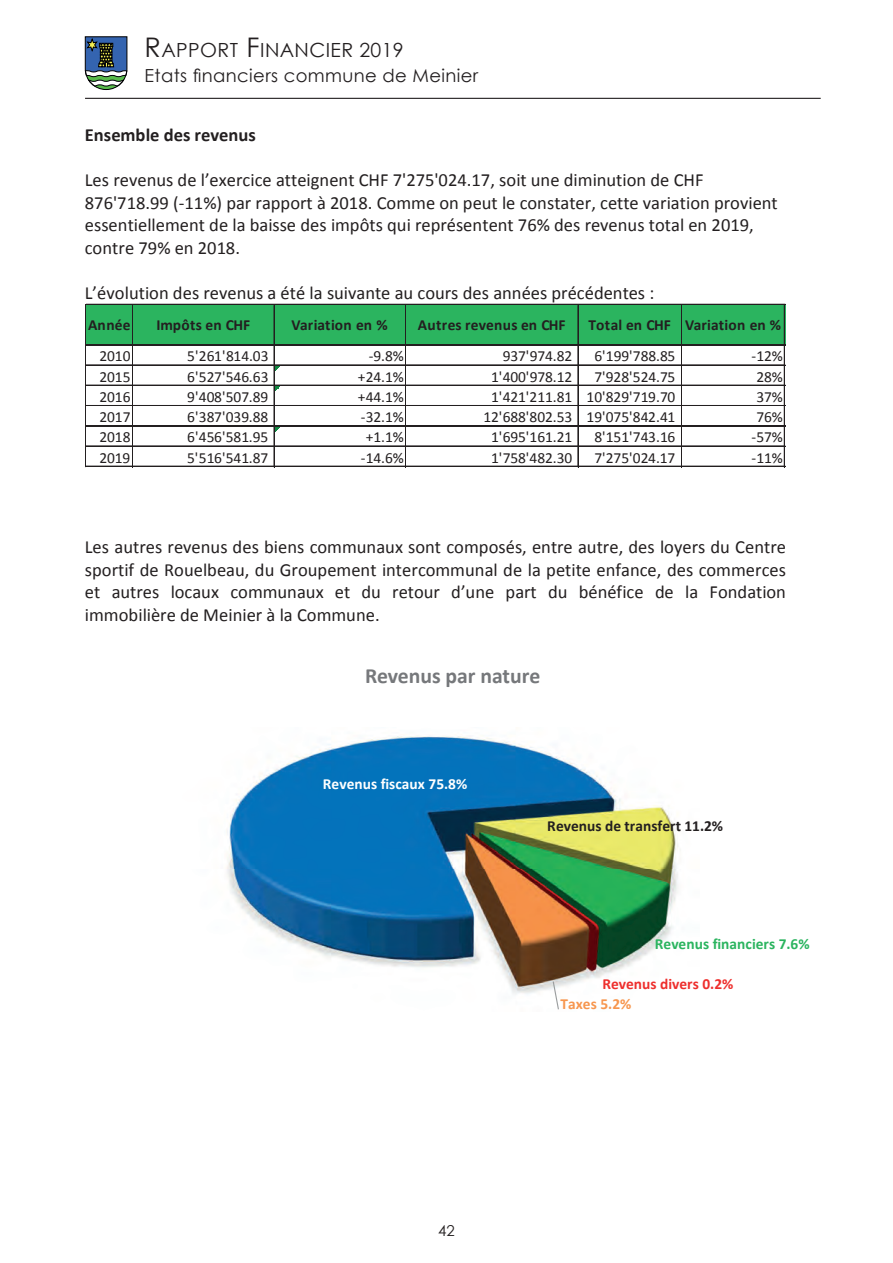
<style>
.page{position:relative;width:893px;height:1263px;background:#fff}
.page>*{position:absolute;margin:0;border:0;box-sizing:border-box;transform-origin:0 0}
.t1{font:700 21.75px "Calibri";color:#76787b}
.t2{font:19.5px "Century Gothic";letter-spacing:.02em;color:#231f20}
.t3{font:18.6px/22.6px "Calibri";color:#231f20}
.t4{font:700 18.6px "Calibri";color:#231f20}
.t5{font:18px "Century Gothic";letter-spacing:.02em;color:#231f20}
.t6{font:15.45px "Calibri";color:#231f20}
.t7{font:700 15.45px "Calibri";letter-spacing:.005em;color:#231f20}
.t8{font:700 15.45px "Calibri";letter-spacing:.005em;color:#2bb45f}
.t9{font:700 15.45px "Calibri";letter-spacing:.005em;color:#fff}
.t10{font:700 15.45px "Calibri";letter-spacing:.005em;color:#ee2f2d}
.t11{font:700 15.45px "Calibri";color:#f7964e}
.t12{font:15px "Century Gothic";color:#231f20}
.s1{font-size:27px}
</style>
<div class="page">
<svg style="left:85px;top:36px;width:42px;height:54px;background:#577384"></svg>
<hr style="left:85px;top:98px;width:736px;height:1px;background:#231f20">
<div style="left:86px;top:305px;width:699px;height:41px;background:#2bb45f"></div>
<svg style="left:275px;top:366px;width:5px;height:5px"></svg>
<svg style="left:275px;top:386px;width:5px;height:5px"></svg>
<svg style="left:275px;top:427px;width:5px;height:5px"></svg>
<hr style="left:86px;top:304px;width:699px;height:1px;background:#231f20">
<hr style="left:86px;top:344px;width:699px;height:1px;background:#231f20">
<hr style="left:86px;top:345px;width:699px;height:1px;background:#231f20">
<hr style="left:86px;top:365px;width:699px;height:1px;background:#231f20">
<hr style="left:86px;top:385px;width:699px;height:1px;background:#231f20">
<hr style="left:86px;top:405px;width:699px;height:1px;background:#231f20">
<hr style="left:86px;top:425px;width:699px;height:1px;background:#231f20">
<hr style="left:86px;top:426px;width:699px;height:1px;background:#231f20">
<hr style="left:86px;top:446px;width:699px;height:1px;background:#231f20">
<hr style="left:85px;top:304px;width:1px;height:163px;background:#231f20">
<hr style="left:132px;top:305px;width:1px;height:162px;background:#231f20">
<hr style="left:274px;top:305px;width:1px;height:162px;background:#231f20">
<hr style="left:405px;top:305px;width:1px;height:162px;background:#231f20">
<hr style="left:578px;top:305px;width:1px;height:162px;background:#231f20">
<hr style="left:681px;top:305px;width:1px;height:162px;background:#231f20">
<hr style="left:86px;top:466px;width:699px;height:1px;background:#231f20">
<hr style="left:784px;top:305px;width:1px;height:162px;background:#231f20">
<img style="left:226px;top:735px;width:452px;height:275px">
<svg style="left:553px;top:981px;width:6px;height:28px"></svg>
<p class="t2" style="left:145px;top:38px;width:261px"><span class="s1">R</span>APPORT <span class="s1">F</span>INANCIER 2019</p>
<p class="t5" style="left:145px;top:64px;width:335px">Etats financiers commune de Meinier</p>
<p class="t4" style="left:85px;top:123px;width:173px">Ensemble des revenus</p>
<p class="t3" style="left:85px;top:169px;width:694px">Les revenus de l’exercice atteignent CHF 7'275'024.17, soit une diminution de CHF 876'718.99 (-11%) par rapport à 2018. Comme on peut le constater, cette variation provient essentiellement de la baisse des impôts qui représentent 76% des revenus total en 2019, contre 79% en 2018.</p>
<p class="t3" style="left:85px;top:282px;width:571px">L’évolution des revenus a été la suivante au cours des années précédentes :</p>
<p class="t7" style="left:88px;top:315px;width:44px">Année</p>
<p class="t7" style="left:156px;top:315px;width:95px">Impôts en CHF</p>
<p class="t7" style="left:291px;top:315px;width:98px">Variation en %</p>
<p class="t7" style="left:418px;top:315px;width:149px">Autres revenus en CHF</p>
<p class="t7" style="left:589px;top:315px;width:194px">Total en CHF Variation en %</p>
<p class="t6" style="left:100px;top:346px;width:33px">2010</p>
<p class="t6" style="left:187px;top:346px;width:83px">5'261'814.03</p>
<p class="t6" style="left:369px;top:346px;width:37px">-9.8%</p>
<p class="t6" style="left:503px;top:346px;width:71px">937'974.82</p>
<p class="t6" style="left:594px;top:346px;width:83px">6'199'788.85</p>
<p class="t6" style="left:752px;top:346px;width:33px">-12%</p>
<p class="t6" style="left:99px;top:367px;width:33px">2015</p>
<p class="t6" style="left:187px;top:367px;width:83px">6'527'546.63</p>
<p class="t6" style="left:358px;top:367px;width:47px">+24.1%</p>
<p class="t6" style="left:491px;top:367px;width:83px">1'400'978.12</p>
<p class="t6" style="left:594px;top:367px;width:83px">7'928'524.75</p>
<p class="t6" style="left:756px;top:367px;width:28px">28%</p>
<p class="t6" style="left:99px;top:387px;width:33px">2016</p>
<p class="t6" style="left:187px;top:387px;width:83px">9'408'507.89</p>
<p class="t6" style="left:358px;top:387px;width:47px">+44.1%</p>
<p class="t6" style="left:491px;top:387px;width:186px">1'421'211.81 10'829'719.70</p>
<p class="t6" style="left:756px;top:387px;width:28px">37%</p>
<p class="t6" style="left:99px;top:407px;width:33px">2017</p>
<p class="t6" style="left:187px;top:407px;width:83px">6'387'039.88</p>
<p class="t6" style="left:361px;top:407px;width:44px">-32.1%</p>
<p class="t6" style="left:483px;top:407px;width:193px">12'688'802.53 19'075'842.41</p>
<p class="t6" style="left:756px;top:407px;width:28px">76%</p>
<p class="t6" style="left:99px;top:427px;width:33px">2018</p>
<p class="t6" style="left:187px;top:427px;width:83px">6'456'581.95</p>
<p class="t6" style="left:366px;top:427px;width:40px">+1.1%</p>
<p class="t6" style="left:491px;top:427px;width:83px">1'695'161.21</p>
<p class="t6" style="left:594px;top:427px;width:83px">8'151'743.16</p>
<p class="t6" style="left:752px;top:427px;width:33px">-57%</p>
<p class="t6" style="left:99px;top:448px;width:33px">2019</p>
<p class="t6" style="left:187px;top:448px;width:83px">5'516'541.87</p>
<p class="t6" style="left:361px;top:448px;width:44px">-14.6%</p>
<p class="t6" style="left:491px;top:448px;width:83px">1'758'482.30</p>
<p class="t6" style="left:594px;top:448px;width:83px">7'275'024.17</p>
<p class="t6" style="left:752px;top:448px;width:33px">-11%</p>
<p class="t3" style="left:85px;top:535px;width:703px;text-align:justify">Les autres revenus des biens communaux sont composés, entre autre, des loyers du Centre sportif de Rouelbeau, du Groupement intercommunal de la petite enfance, des commerces et autres locaux communaux et du retour d’une part du bénéfice de la Fondation immobilière de Meinier à la Commune.</p>
<p class="t1" style="left:365px;top:662px;width:177px">Revenus par nature</p>
<p class="t9" style="left:323px;top:773px;width:146px">Revenus fiscaux 75.8%</p>
<p class="t7" style="left:547px;top:816px;width:177px">Revenus de transfert 11.2%</p>
<p class="t8" style="left:655px;top:933px;width:156px">Revenus financiers 7.6%</p>
<p class="t10" style="left:602px;top:974px;width:132px">Revenus divers 0.2%</p>
<p class="t11" style="left:561px;top:994px;width:72px">Taxes 5.2%</p>
<p class="t12" style="left:438px;top:1221px;width:18px">42</p>
</div>
